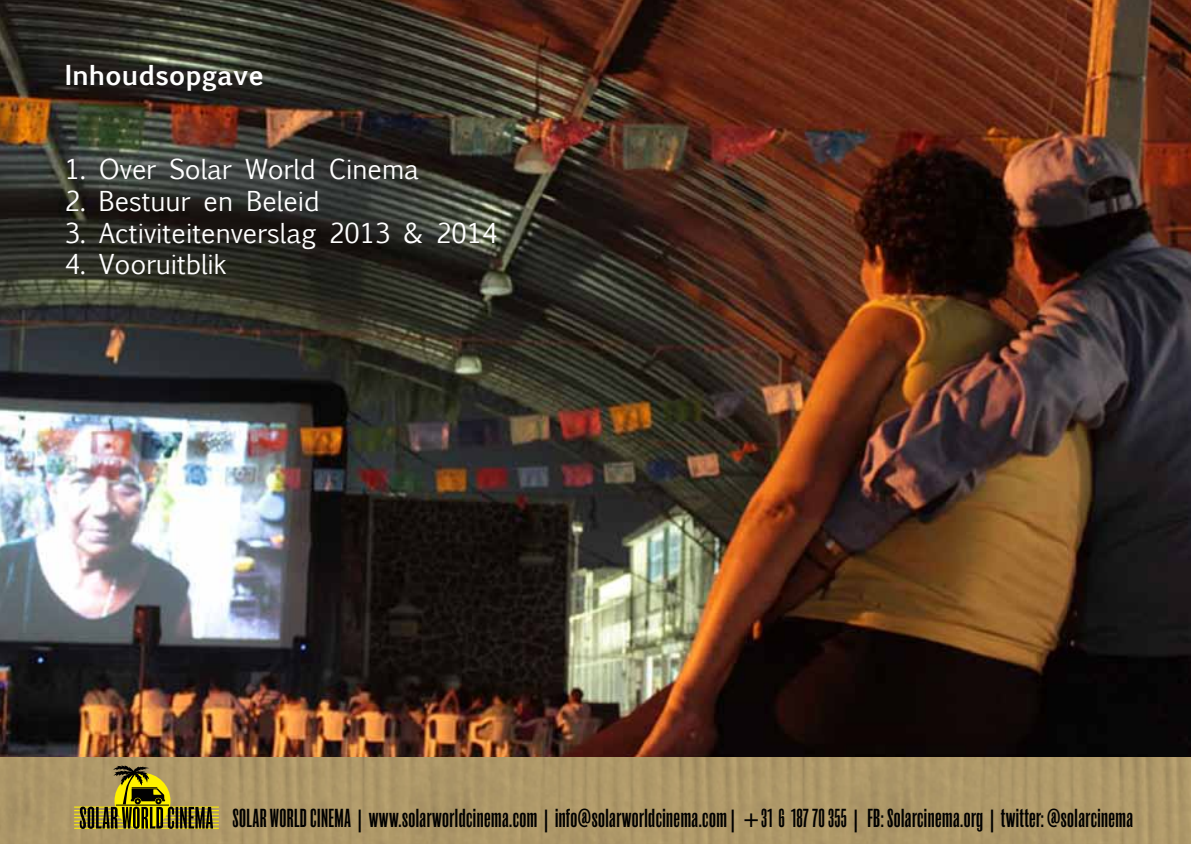
<style>
.page{position:relative;width:1191px;height:844px;background:#fff}
.page>*{position:absolute;margin:0;border:0;box-sizing:border-box;transform-origin:0 0}
.t1{font:26.25px "Euphemia UCAS";color:#fff}
.t2{font:700 26.25px "Euphemia UCAS";color:#fff}
.t3{font:22.75px "Roswell Four ITC";letter-spacing:.02em;color:#000}
</style>
<div class="page">
<img style="left:0;top:0;width:1191px;height:757px">
<img style="left:0;top:757px;width:1191px;height:86px">
<hr style="left:74px;top:806px;width:145px;height:1px;background:#fff200">
<hr style="left:74px;top:813px;width:145px;height:1px;background:#fff200">
<hr style="left:74px;top:809px;width:145px;height:2px;background:#fff200">
<hr style="left:74px;top:816px;width:145px;height:2px;background:#fff200">
<hr style="left:74px;top:820px;width:145px;height:1px;background:#fff200">
<hr style="left:74px;top:824px;width:145px;height:1px;background:#fff200">
<hr style="left:74px;top:827px;width:145px;height:1px;background:#fff200">
<svg style="left:80px;top:765px;width:133px;height:63px;background:#8c7e36"></svg>
<p class="t2" style="left:65px;top:55px;width:201px">Inhoudsopgave</p>
<p class="t1" style="left:65px;top:151px;width:356px">1. Over Solar World Cinema</p>
<p class="t1" style="left:65px;top:182px;width:257px">2. Bestuur en Beleid</p>
<p class="t1" style="left:65px;top:214px;width:434px">3. Activiteitenverslag 2013 &amp; 2014</p>
<p class="t1" style="left:65px;top:245px;width:164px">4. Vooruitblik</p>
<p class="t3" style="left:232px;top:803px;width:902px">SOLAR WORLD CINEMA | www.solarworldcinema.com | info@solarworldcinema.com| +31 6 187 70 355 | FB: Solarcinema.org | twitter: @solarcinema</p>
</div>
